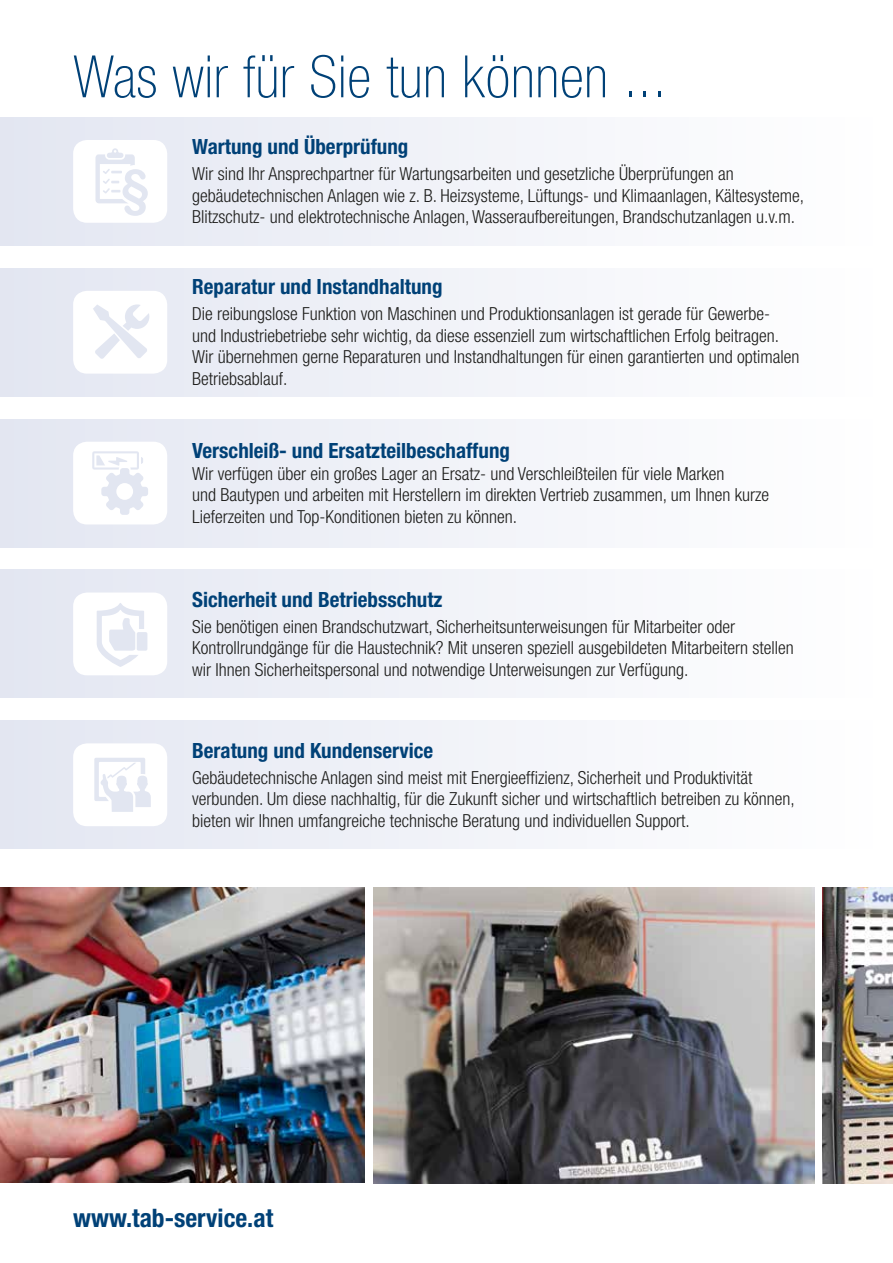
<style>
.page{position:relative;width:893px;height:1263px;background:#fff}
.page>*{position:absolute;margin:0;border:0;box-sizing:border-box;transform-origin:0 0}
.t1{font:100 condensed 58.5px "Helvetica Neue LT Std";letter-spacing:.01em;color:#004177}
.t2{font:700 condensed 25.5px "Helvetica Neue LT Std";color:#004177}
.t3{font:700 condensed 21px "Helvetica Neue LT Std";color:#004177}
.t4{font:300 condensed 18px/21.6px "Helvetica Neue LT Std";color:#1d1d1b}
</style>
<div class="page">
<img style="left:0;top:887px;width:365px;height:296px">
<img style="left:373px;top:887px;width:441px;height:296px">
<img style="left:823px;top:887px;width:70px;height:296px">
<div style="left:0;top:117px;width:893px;height:128px;background:linear-gradient(to right,#e3e6f2,#fff)"></div>
<div style="left:0;top:268px;width:893px;height:128px;background:linear-gradient(to right,#e3e6f2,#fff)"></div>
<div style="left:0;top:419px;width:893px;height:128px;background:linear-gradient(to right,#e3e6f2,#fff)"></div>
<div style="left:0;top:570px;width:893px;height:128px;background:linear-gradient(to right,#e3e6f2,#fff)"></div>
<div style="left:0;top:721px;width:893px;height:128px;background:linear-gradient(to right,#e3e6f2,#fff)"></div>
<div style="left:73px;top:140px;width:94px;height:83px;background:#fff;border-radius:14px"></div>
<svg style="left:95px;top:148px;width:53px;height:68px"></svg>
<div style="left:73px;top:291px;width:94px;height:83px;background:#fff;border-radius:14px"></div>
<svg style="left:93px;top:304px;width:56px;height:55px"></svg>
<div style="left:73px;top:442px;width:94px;height:82px;background:#fff;border-radius:14px"></div>
<svg style="left:92px;top:451px;width:56px;height:64px"></svg>
<div style="left:73px;top:592px;width:94px;height:83px;background:#fff;border-radius:14px"></div>
<div style="left:137px;top:632px;width:10px;height:19px;background:#e2e6f1;border-radius:2px"></div>
<svg style="left:97px;top:603px;width:47px;height:64px"></svg>
<div style="left:73px;top:743px;width:94px;height:83px;background:#fff;border-radius:14px"></div>
<svg style="left:94px;top:758px;width:57px;height:54px"></svg>
<h1 class="t1" style="left:73px;top:44px;width:595px">Was wir für Sie tun können ...</h1>
<p class="t3" style="left:192px;top:134px;width:218px">Wartung und Überprüfung</p>
<p class="t4" style="left:192px;top:163px;width:613px">Wir sind Ihr Ansprechpartner für Wartungsarbeiten und gesetzliche Überprüfungen an gebäudetechnischen Anlagen wie z. B. Heizsysteme, Lüftungs- und Klimaanlagen, Kältesysteme,<br>Blitzschutz- und elektrotechnische Anlagen, Wasseraufbereitungen, Brandschutzanlagen u.v.m.</p>
<p class="t3" style="left:192px;top:274px;width:252px">Reparatur und Instandhaltung</p>
<p class="t4" style="left:192px;top:303px;width:609px">Die reibungslose Funktion von Maschinen und Produktionsanlagen ist gerade für Gewerbe-<br>und Industriebetriebe sehr wichtig, da diese essenziell zum wirtschaftlichen Erfolg beitragen.<br>Wir übernehmen gerne Reparaturen und Instandhaltungen für einen garantierten und optimalen Betriebsablauf.</p>
<p class="t3" style="left:192px;top:438px;width:319px">Verschleiß- und Ersatzteilbeschaffung</p>
<p class="t4" style="left:192px;top:462px;width:578px">Wir verfügen über ein großes Lager an Ersatz- und Verschleißteilen für viele Marken<br>und Bautypen und arbeiten mit Herstellern im direkten Vertrieb zusammen, um Ihnen kurze<br>Lieferzeiten und Top-Konditionen bieten zu können.</p>
<p class="t3" style="left:192px;top:587px;width:252px">Sicherheit und Betriebsschutz</p>
<p class="t4" style="left:192px;top:615px;width:603px">Sie benötigen einen Brandschutzwart, Sicherheitsunterweisungen für Mitarbeiter oder<br>Kontrollrundgänge für die Haustechnik? Mit unseren speziell ausgebildeten Mitarbeitern stellen wir Ihnen Sicherheitspersonal und notwendige Unterweisungen zur Verfügung.</p>
<p class="t3" style="left:192px;top:737px;width:243px">Beratung und Kundenservice</p>
<p class="t4" style="left:192px;top:766px;width:604px">Gebäudetechnische Anlagen sind meist mit Energieeffizienz, Sicherheit und Produktivität verbunden. Um diese nachhaltig, für die Zukunft sicher und wirtschaftlich betreiben zu können, bieten wir Ihnen umfangreiche technische Beratung und individuellen Support.</p>
<h2 class="t2" style="left:73px;top:1203px;width:202px">www.tab-service.at</h2>
</div>
